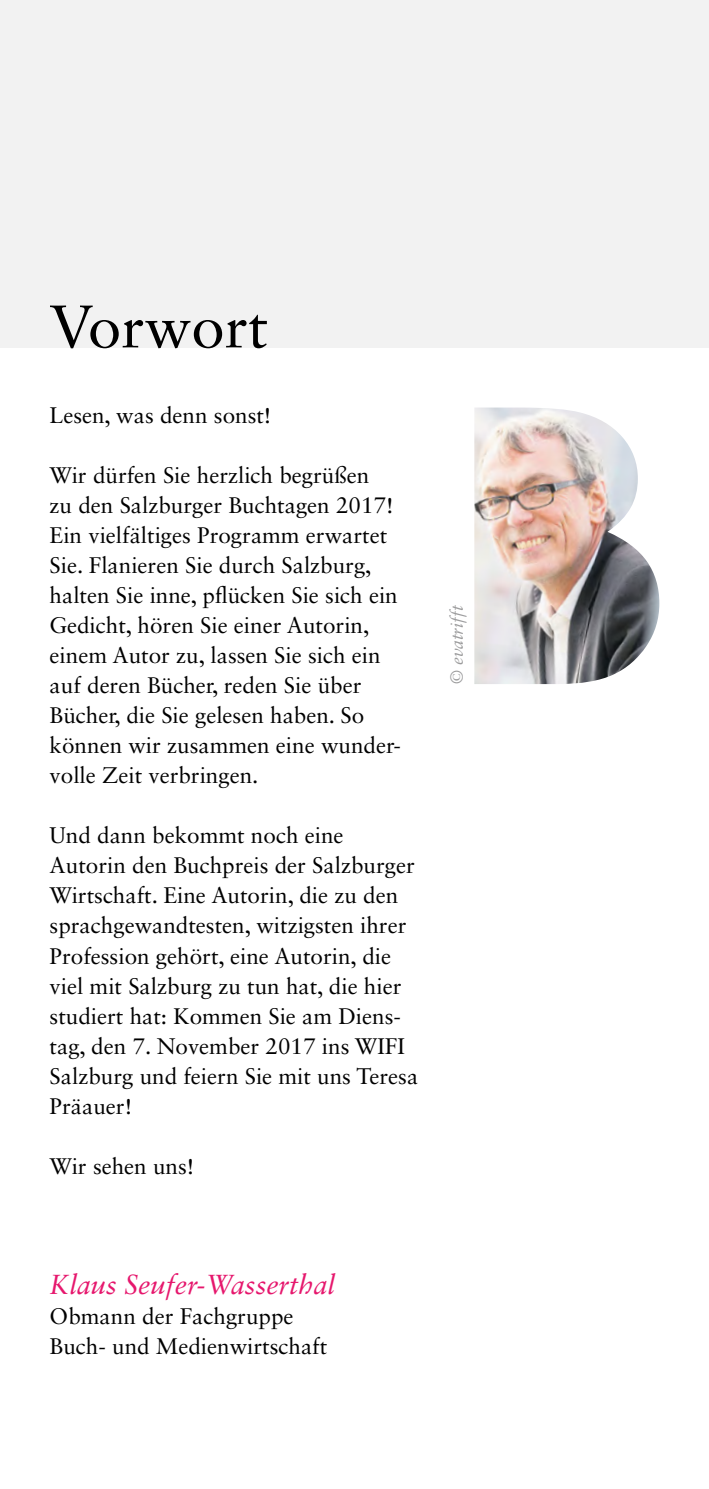
<style>
.page{position:relative;width:709px;height:1489px;background:#fff}
.page>*{position:absolute;margin:0;border:0;box-sizing:border-box;transform-origin:0 0}
.t1{font:60px "Sabon LT Std";color:#000}
.t2{font:italic 27.5px "Sabon LT Std";color:#e6176d}
.t3{font:22.5px/30px "Sabon LT Std";color:#000}
.t4{font:italic 17.5px "Sabon LT Std";color:#9c9c9d}
</style>
<div class="page">
<div style="left:0;top:0;width:709px;height:347px;background:#f2f2f2"></div>
<img style="left:474px;top:407px;width:185px;height:277px">
<h1 class="t1" style="left:50px;top:291px;width:220px">Vorwort</h1>
<p class="t3" style="left:50px;top:400px;width:223px">Lesen, was denn sonst!</p>
<p class="t3" style="left:50px;top:460px;width:353px">Wir dürfen Sie herzlich begrüßen<br>zu den Salzburger Buchtagen 2017!<br>Ein vielfältiges Programm erwartet Sie. Flanieren Sie durch Salzburg, halten Sie inne, pflücken Sie sich ein Gedicht, hören Sie einer Autorin, einem Autor zu, lassen Sie sich ein auf deren Bücher, reden Sie über Bücher, die Sie gelesen haben. So können wir zusammen eine wunder&shy;volle Zeit verbringen.</p>
<p class="t3" style="left:50px;top:820px;width:370px">Und dann bekommt noch eine<br>Autorin den Buchpreis der Salzburger<br>Wirtschaft. Eine Autorin, die zu den sprachgewandtesten, witzigsten ihrer<br>Profession gehört, eine Autorin, die viel mit Salzburg zu tun hat, die hier studiert hat: Kommen Sie am Diens&shy;tag, den 7. November 2017 ins WIFI<br>Salzburg und feiern Sie mit uns Teresa<br>Präauer!</p>
<p class="t3" style="left:50px;top:1150px;width:146px">Wir sehen uns!</p>
<p class="t4" style="left:446px;top:684px;width:80px;rotate:-90deg">© evatrifft</p>
<p class="t2" style="left:50px;top:1268px;width:287px">Klaus Seufer-Wasserthal</p>
<p class="t3" style="left:50px;top:1300px;width:279px">Obmann der Fachgruppe<br>Buch- und Medienwirtschaft</p>
</div>
